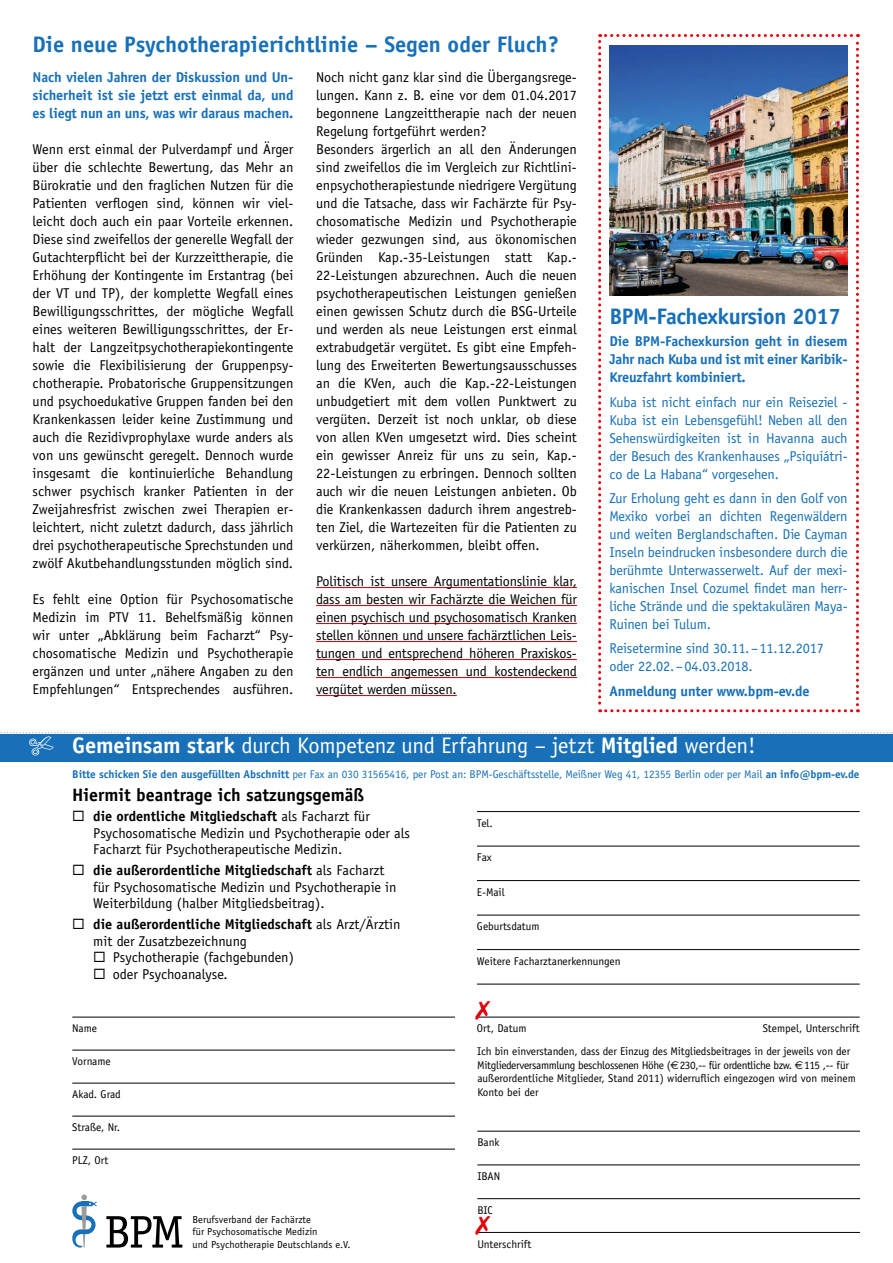
<style>
.page{position:relative;width:893px;height:1263px;background:#fff}
.page>*{position:absolute;margin:0;border:0;box-sizing:border-box;transform-origin:0 0}
.t1{font:22.5px "Officina Sans";letter-spacing:-.015em;color:#fff}
.t2{font:700 22.5px "Officina Sans";color:#1770b8}
.t3{font:700 22.5px "Officina Sans";letter-spacing:-.02em;color:#1770b8}
.t4{font:700 18px "Officina Sans";color:#000}
.t5{font:14.25px/18px "Officina Sans";color:#000}
.t6{font:14.25px/18px "Officina Sans";letter-spacing:-.01em;color:#1770b8;text-align:justify}
.t7{font:700 14.25px/18px "Officina Sans";letter-spacing:-.01em;color:#1770b8;text-align:justify}
.t8{font:11.25px/13.5px "Officina Sans";letter-spacing:-.01em;color:#000}
.t9{font:11.25px "Officina Sans";letter-spacing:-.005em;color:#1770b8}
.t10{font:10.2px/12.3px "Officina Sans";letter-spacing:.005em;color:#000}
.s1{font-weight:700}
.s2{font-family:"Euro Sans"}
</style>
<div class="page">
<hr style="left:892px;top:0;width:1px;height:176px;background:#1770b8">
<hr style="left:316px;top:587px;width:261px;height:1px;background:#e3000b">
<hr style="left:316px;top:605px;width:261px;height:1px;background:#e3000b">
<hr style="left:316px;top:623px;width:261px;height:1px;background:#e3000b">
<hr style="left:316px;top:641px;width:261px;height:1px;background:#e3000b">
<hr style="left:316px;top:659px;width:261px;height:1px;background:#e3000b">
<hr style="left:316px;top:677px;width:261px;height:1px;background:#e3000b">
<hr style="left:316px;top:695px;width:141px;height:1px;background:#e3000b">
<div style="left:0;top:734px;width:893px;height:27px;background:#1770b8"></div>
<hr style="left:72px;top:1017px;width:383px;height:1px;background:#000">
<hr style="left:72px;top:1050px;width:383px;height:1px;background:#000">
<hr style="left:72px;top:1083px;width:383px;height:1px;background:#000">
<hr style="left:72px;top:1116px;width:383px;height:1px;background:#000">
<hr style="left:72px;top:1149px;width:383px;height:1px;background:#000">
<hr style="left:477px;top:811px;width:383px;height:1px;background:#000">
<hr style="left:477px;top:846px;width:383px;height:1px;background:#000">
<hr style="left:477px;top:880px;width:383px;height:1px;background:#000">
<hr style="left:477px;top:915px;width:383px;height:1px;background:#000">
<hr style="left:477px;top:949px;width:383px;height:1px;background:#000">
<hr style="left:477px;top:984px;width:383px;height:1px;background:#000">
<hr style="left:477px;top:1017px;width:383px;height:1px;background:#000">
<hr style="left:477px;top:1131px;width:383px;height:1px;background:#000">
<hr style="left:477px;top:1164px;width:383px;height:1px;background:#000">
<hr style="left:477px;top:1198px;width:383px;height:1px;background:#000">
<hr style="left:477px;top:1232px;width:383px;height:1px;background:#000">
<svg style="left:106px;top:1216px;width:76px;height:31px"></svg>
<svg style="left:72px;top:1194px;width:25px;height:54px"></svg>
<svg style="left:0;top:732px;width:893px;height:24px"></svg>
<svg style="left:598px;top:34px;width:261px;height:678px"></svg>
<img style="left:609px;top:45px;width:239px;height:251px">
<svg style="left:477px;top:1231px;width:13px;height:2px"></svg>
<svg style="left:477px;top:1016px;width:13px;height:2px"></svg>
<h1 class="t2" style="left:33px;top:30px;width:528px">Die neue Psychotherapierichtlinie – Segen oder Fluch?</h1>
<p class="t7" style="left:33px;top:67px;width:262px">Nach vielen Jahren der Diskussion und Un&shy;sicherheit ist sie jetzt erst einmal da, und es liegt nun an uns, was wir daraus machen.</p>
<p class="t5" style="left:33px;top:140px;width:262px;text-align:justify">Wenn erst einmal der Pulverdampf und Ärger über die schlechte Bewertung, das Mehr an Bürokratie und den fraglichen Nutzen für die Patienten verflogen sind, können wir viel&shy;leicht doch auch ein paar Vorteile erkennen.<br>Diese sind zweifellos der generelle Wegfall der Gutachterpflicht bei der Kurzzeittherapie, die Erhöhung der Kontingente im Erstantrag (bei der VT und TP), der komplette Wegfall eines Bewilligungsschrittes, der mögliche Wegfall eines weiteren Bewilligungsschrittes, der Er&shy;halt der Langzeitpsychotherapiekontingente sowie die Flexibilisierung der Gruppenpsy&shy;chotherapie. Probatorische Gruppensitzungen und psychoedukative Gruppen fanden bei den Krankenkassen leider keine Zustimmung und auch die Rezidivprophylaxe wurde anders als von uns gewünscht geregelt. Dennoch wurde insgesamt die kontinuierliche Behandlung schwer psychisch kranker Patienten in der Zweijahresfrist zwischen zwei Therapien er&shy;leichtert, nicht zuletzt dadurch, dass jährlich drei psychotherapeutische Sprechstunden und zwölf Akutbehandlungsstunden möglich sind.</p>
<p class="t5" style="left:33px;top:590px;width:262px;text-align:justify">Es fehlt eine Option für Psychosomatische Medizin im PTV 11. Behelfsmäßig können wir unter „Abklärung beim Facharzt“ Psy&shy;chosomatische Medizin und Psychotherapie ergänzen und unter „nähere Angaben zu den Empfehlungen“ Entsprechendes ausführen.</p>
<p class="t5" style="left:316px;top:68px;width:262px">Noch nicht ganz klar sind die Übergangsrege&shy;lungen. Kann z. B. eine vor dem 01.04.2017 begonnene Langzeittherapie nach der neuen Regelung fortgeführt werden?<br>Besonders ärgerlich an all den Änderungen sind zweifellos die im Vergleich zur Richtlini&shy;enpsychotherapiestunde niedrigere Vergütung und die Tatsache, dass wir Fachärzte für Psy&shy;chosomatische Medizin und Psychotherapie wieder gezwungen sind, aus ökonomischen Gründen Kap.-35-Leistungen statt Kap.- 22-Leistungen abzurechnen. Auch die neuen psychotherapeutischen Leistungen genießen einen gewissen Schutz durch die BSG-Urteile und werden als neue Leistungen erst einmal extrabudgetär vergütet. Es gibt eine Empfeh&shy;lung des Erweiterten Bewertungsausschusses an die KVen, auch die Kap.-22-Leistungen unbudgetiert mit dem vollen Punktwert zu vergüten. Derzeit ist noch unklar, ob diese von allen KVen umgesetzt wird. Dies scheint ein gewisser Anreiz für uns zu sein, Kap.- 22-Leistungen zu erbringen. Dennoch sollten auch wir die neuen Leistungen anbieten. Ob die Krankenkassen dadurch ihrem angestreb&shy;ten Ziel, die Wartezeiten für die Patienten zu verkürzen, näherkommen, bleibt offen.</p>
<p class="t5" style="left:316px;top:572px;width:262px;text-align:justify">Politisch ist unsere Argumentationslinie klar, dass am besten wir Fachärzte die Weichen für einen psychisch und psychosomatisch Kranken stellen können und unsere fachärztlichen Leis&shy;tungen und entsprechend höheren Praxiskos&shy;ten endlich angemessen und kostendeckend vergütet werden müssen.</p>
<h1 class="t3" style="left:609px;top:302px;width:233px">BPM-Fachexkursion 2017</h1>
<p class="t7" style="left:609px;top:332px;width:240px">Die BPM-Fachexkursion geht in diesem Jahr nach Kuba und ist mit einer Karibik-Kreuzfahrt kombiniert.</p>
<p class="t6" style="left:609px;top:393px;width:240px">Kuba ist nicht einfach nur ein Reiseziel - Kuba ist ein Lebensgefühl! Neben all den Sehenswürdigkeiten ist in Havanna auch der Besuch des Krankenhauses „Psiquiátri&shy;co de La Habana“ vorgesehen.</p>
<p class="t6" style="left:609px;top:489px;width:240px">Zur Erholung geht es dann in den Golf von Mexiko vorbei an dichten Regenwäldern und weiten Berglandschaften. Die Cayman Inseln beindrucken insbesondere durch die berühmte Unterwasserwelt. Auf der mexi&shy;kanischen Insel Cozumel findet man herr&shy;liche Strände und die spektakulären Maya-Ruinen bei Tulum.</p>
<p class="t6" style="left:609px;top:639px;width:216px">Reisetermine sind 30.11.–11.12.2017 oder 22.02.–04.03.2018.</p>
<p class="t7" style="left:609px;top:682px;width:202px">Anmeldung unter www.bpm-ev.de</p>
<h1 class="t1" style="left:72px;top:733px;width:685px"><span class="s1">Gemeinsam stark</span> durch Kompetenz und Erfahrung – jetzt <span class="s1">Mitglied</span> werden!</h1>
<p class="t9" style="left:72px;top:768px;width:789px"><span class="s1">Bitte schicken Sie den ausgefüllten Abschnitt</span> per Fax an 030 31565416, per Post an: BPM-Geschäftsstelle, Meißner Weg 41, 12355 Berlin oder per Mail <span class="s1">an info@bpm-ev.de</span></p>
<p class="t4" style="left:72px;top:783px;width:293px">Hiermit beantrage ich satzungsgemäß</p>
<p class="t5" style="left:93px;top:808px;width:318px;line-height:16.5px;text-indent:-21px">◻ <span class="s1">die ordentliche Mitgliedschaft</span> als Facharzt für<br>Psychosomatische Medizin und Psychotherapie oder als<br>Facharzt für Psychotherapeutische Medizin.</p>
<p class="t5" style="left:93px;top:862px;width:305px;line-height:16.5px;text-indent:-21px">◻ <span class="s1">die außerordentliche Mitgliedschaft</span> als Facharzt für Psychosomatische Medizin und Psychotherapie in<br>Weiterbildung (halber Mitgliedsbeitrag).</p>
<p class="t5" style="left:93px;top:916px;width:309px;line-height:16.5px;text-indent:-21px">◻ <span class="s1">die außerordentliche Mitgliedschaft</span> als Arzt/Ärztin mit der Zusatzbezeichnung</p>
<p class="t5" style="left:93px;top:949px;width:202px">◻ Psychotherapie (fachgebunden)</p>
<p class="t5" style="left:93px;top:965px;width:136px">◻ oder Psychoanalyse.</p>
<p class="t8" style="left:72px;top:1022px;width:26px">Name</p>
<p class="t8" style="left:72px;top:1055px;width:40px">Vorname</p>
<p class="t8" style="left:72px;top:1088px;width:50px">Akad. Grad</p>
<p class="t8" style="left:72px;top:1121px;width:49px">Straße, Nr.</p>
<p class="t8" style="left:72px;top:1154px;width:38px">PLZ, Ort</p>
<p class="t10" style="left:193px;top:1213px;width:159px">Berufsverband der Fachärzte<br>für Psychosomatische Medizin<br>und Psychotherapie Deutschlands e.V.</p>
<p class="t8" style="left:477px;top:816px;width:17px">Tel.</p>
<p class="t8" style="left:477px;top:851px;width:16px">Fax</p>
<p class="t8" style="left:477px;top:885px;width:29px">E-Mail</p>
<p class="t8" style="left:477px;top:920px;width:64px">Geburtsdatum</p>
<p class="t8" style="left:477px;top:954px;width:145px">Weitere Facharztanerkennungen</p>
<p class="t8" style="left:477px;top:1017px;width:384px;line-height:22.8px;text-indent:285px">Stempel, Unterschrift<br>Ich bin einverstanden, dass der Einzug des Mitgliedsbeitrages in der jeweils von der</p>
<p class="t8" style="left:477px;top:1058px;width:380px">Mitgliederversammlung beschlossenen Höhe (<span class="s2">€</span>230,-- für ordentliche bzw. <span class="s2">€</span>115 ,-- für außerordentliche Mitglieder, Stand 2011) widerruflich eingezogen wird von meinem<br>Konto bei der</p>
<p class="t8" style="left:477px;top:1022px;width:51px">Ort, Datum</p>
<p class="t8" style="left:477px;top:1136px;width:24px">Bank</p>
<p class="t8" style="left:477px;top:1169px;width:24px">IBAN</p>
<p class="t8" style="left:477px;top:1203px;width:17px">BIC</p>
<p class="t8" style="left:477px;top:1237px;width:56px">Unterschrift</p>
</div>
